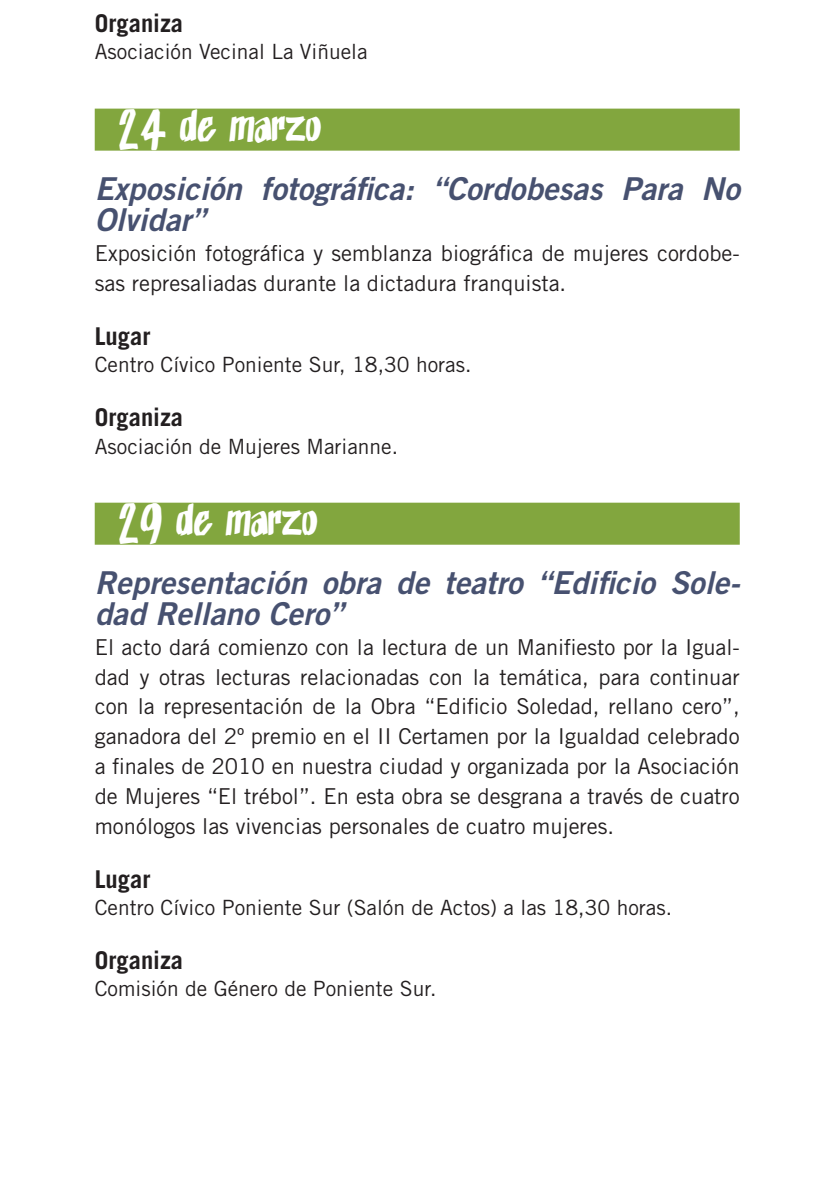
<style>
.page{position:relative;width:839px;height:1186px;background:#fff}
.page>*{position:absolute;margin:0;border:0;box-sizing:border-box;transform-origin:0 0}
.t1{font:45.5px "Exito Free Hand";color:#fff}
.t2{font:31.5px/31.5px "Trade Gothic LT Std Bd 2 Obl";color:#475170}
.t3{font:700 24.5px "Trade Gothic LT Std";color:#231f20}
.t4{font:21.88px/29.8px "Trade Gothic LT Std";color:#231f20}
.t5{font:21px "Trade Gothic LT Std";color:#231f20}
</style>
<div class="page">
<div style="left:95px;top:109px;width:645px;height:42px;background:#82a63e"></div>
<div style="left:95px;top:502px;width:645px;height:42px;background:#82a63e"></div>
<p class="t3" style="left:95px;top:8px;width:90px">Organiza</p>
<p class="t5" style="left:95px;top:39px;width:274px">Asociación Vecinal La Viñuela</p>
<h1 class="t1" style="left:120px;top:106px;width:203px">24 de marzo</h1>
<h2 class="t2" style="left:95px;top:173px;width:646px">Exposición fotográfica: “Cordobesas Para No<br>Olvidar”</h2>
<p class="t4" style="left:95px;top:238px;width:646px">Exposición fotográfica y semblanza biográfica de mujeres cordobe&shy;sas represaliadas durante la dictadura franquista.</p>
<p class="t3" style="left:95px;top:321px;width:57px">Lugar</p>
<p class="t5" style="left:95px;top:352px;width:378px">Centro Cívico Poniente Sur, 18,30 horas.</p>
<p class="t3" style="left:95px;top:402px;width:90px">Organiza</p>
<p class="t5" style="left:95px;top:433px;width:305px">Asociación de Mujeres Marianne.</p>
<h1 class="t1" style="left:120px;top:499px;width:200px">29 de marzo</h1>
<h2 class="t2" style="left:95px;top:566px;width:647px">Representación obra de teatro “Edificio Sole&shy;dad Rellano Cero”</h2>
<p class="t4" style="left:95px;top:631px;width:646px;text-align:justify">El acto dará comienzo con la lectura de un Manifiesto por la Igual&shy;dad y otras lecturas relacionadas con la temática, para continuar con la representación de la Obra “Edificio Soledad, rellano cero”, ganadora del 2º premio en el II Certamen por la Igualdad celebrado a finales de 2010 en nuestra ciudad y organizada por la Asociación de Mujeres “El trébol”. En esta obra se desgrana a través de cuatro monólogos las vivencias personales de cuatro mujeres.</p>
<p class="t3" style="left:95px;top:863px;width:57px">Lugar</p>
<p class="t5" style="left:95px;top:894px;width:579px">Centro Cívico Poniente Sur (Salón de Actos) a las 18,30 horas.</p>
<p class="t3" style="left:95px;top:945px;width:90px">Organiza</p>
<p class="t5" style="left:95px;top:975px;width:343px">Comisión de Género de Poniente Sur.</p>
</div>
